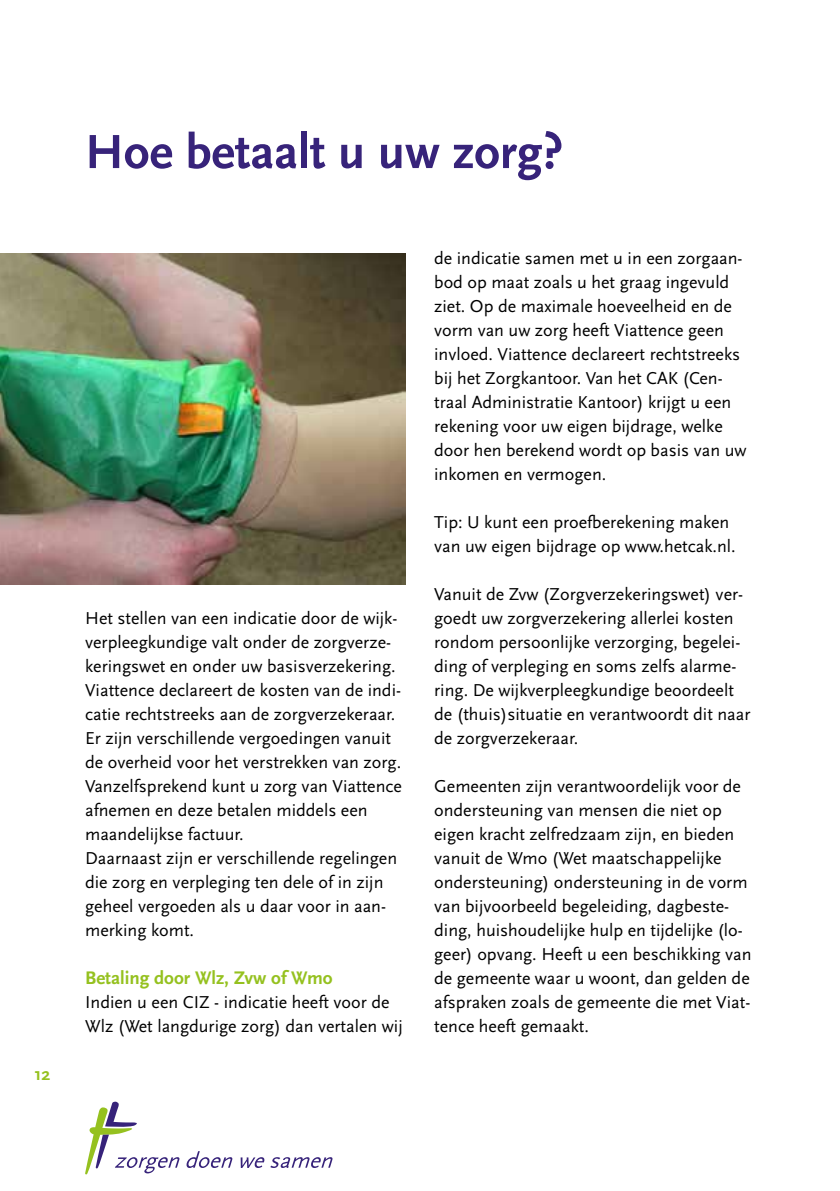
<style>
.page{position:relative;width:840px;height:1191px;background:#fff}
.page>*{position:absolute;margin:0;border:0;box-sizing:border-box;transform-origin:0 0}
.t1{font:700 50px "Scala Sans";color:#37237a}
.t2{font:700 19px "Scala Sans";color:#95c11f}
.t3{font:18px/24px "Scala Sans";color:#000}
.t4{font:700 18px "Scala Sans";color:#95c11f}
</style>
<div class="page">
<svg style="left:186px;top:1151px;width:46px;height:17px"></svg>
<svg style="left:240px;top:1157px;width:93px;height:11px"></svg>
<svg style="left:85px;top:1101px;width:95px;height:73px"></svg>
<img style="left:0;top:253px;width:405px;height:331px">
<p class="t4" style="left:35px;top:1064px;width:17px">12</p>
<h1 class="t1" style="left:85px;top:125px;width:479px">Hoe betaalt u uw zorg?</h1>
<p class="t3" style="left:85px;top:606px;width:318px">Het stellen van een indicatie door de wijk&shy;verpleegkundige valt onder de zorgverze&shy;keringswet en onder uw basisverzekering.<br>Viattence declareert de kosten van de indi&shy;catie rechtstreeks aan de zorgverzekeraar.<br>Er zijn verschillende vergoedingen vanuit de overheid voor het verstrekken van zorg.<br>Vanzelfsprekend kunt u zorg van Viattence afnemen en deze betalen middels een maandelijkse factuur.<br>Daarnaast zijn er verschillende regelingen die zorg en verpleging ten dele of in zijn geheel vergoeden als u daar voor in aan&shy;merking komt.</p>
<p class="t2" style="left:85px;top:968px;width:249px">Betaling door Wlz, Zvw of Wmo</p>
<p class="t3" style="left:85px;top:990px;width:319px">Indien u een CIZ - indicatie heeft voor de<br>Wlz (Wet langdurige zorg) dan vertalen wij</p>
<p class="t3" style="left:434px;top:246px;width:314px">de indicatie samen met u in een zorgaan&shy;bod op maat zoals u het graag ingevuld ziet. Op de maximale hoeveelheid en de vorm van uw zorg heeft Viattence geen invloed. Viattence declareert rechtstreeks bij het Zorgkantoor. Van het CAK (Cen&shy;traal Administratie Kantoor) krijgt u een rekening voor uw eigen bijdrage, welke door hen berekend wordt op basis van uw inkomen en vermogen.</p>
<p class="t3" style="left:434px;top:510px;width:303px">Tip: U kunt een proefberekening maken van uw eigen bijdrage op www.hetcak.nl.</p>
<p class="t3" style="left:434px;top:582px;width:317px">Vanuit de Zvw (Zorgverzekeringswet) ver&shy;goedt uw zorgverzekering allerlei kosten rondom persoonlijke verzorging, begelei&shy;ding of verpleging en soms zelfs alarme&shy;ring. De wijkverpleegkundige beoordeelt de (thuis)situatie en verantwoordt dit naar de zorgverzekeraar.</p>
<p class="t3" style="left:434px;top:774px;width:319px">Gemeenten zijn verantwoordelijk voor de ondersteuning van mensen die niet op eigen kracht zelfredzaam zijn, en bieden vanuit de Wmo (Wet maatschappelijke ondersteuning) ondersteuning in de vorm van bijvoorbeeld begeleiding, dagbeste&shy;ding, huishoudelijke hulp en tijdelijke (lo&shy;geer) opvang. Heeft u een beschikking van de gemeente waar u woont, dan gelden de afspraken zoals de gemeente die met Viat&shy;tence heeft gemaakt.</p>
</div>
